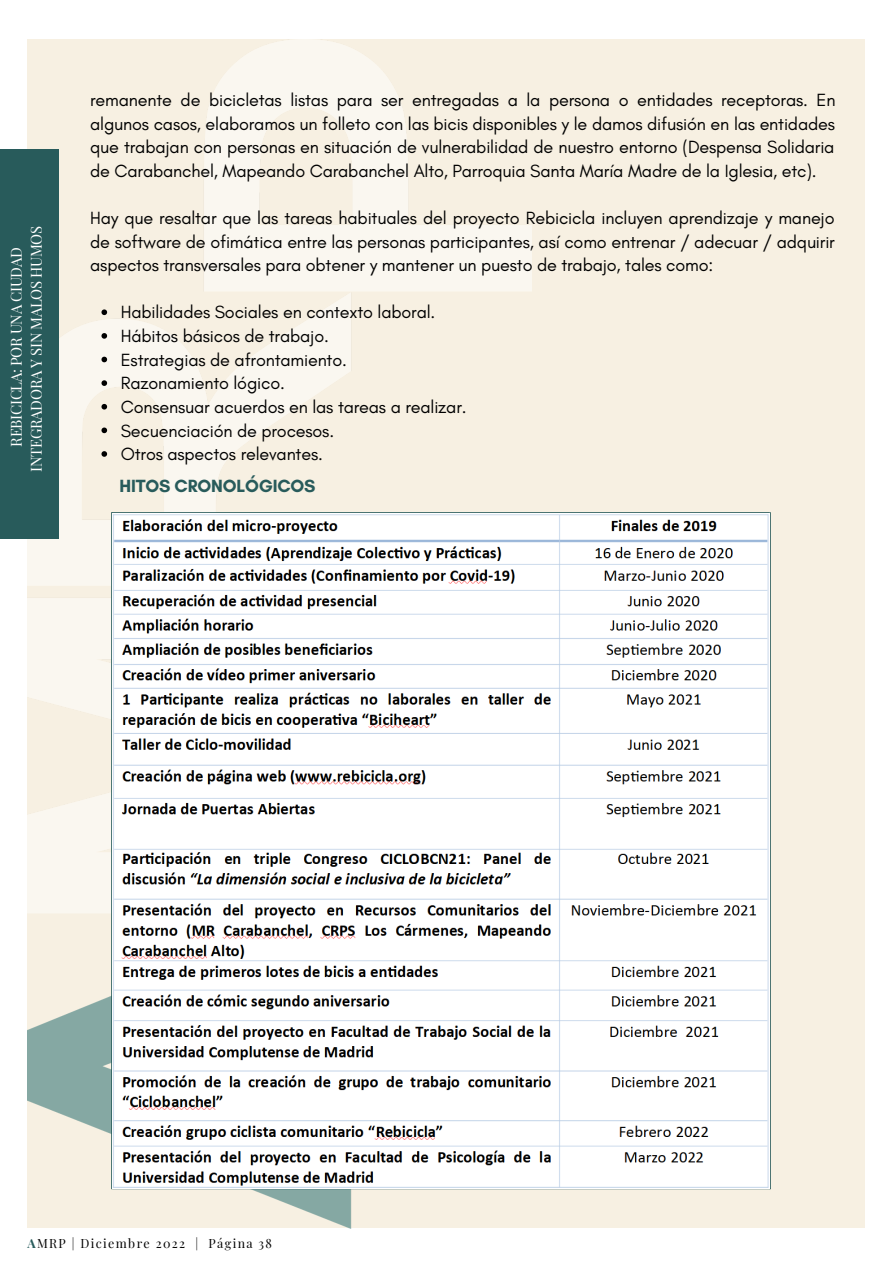
<style>
.page{position:relative;width:893px;height:1264px;background:#fff}
.page>*{position:absolute;margin:0;border:0;box-sizing:border-box;transform-origin:0 0}
.t1{font:18px/23.5px "Glacial Indifference";letter-spacing:-.01em;color:#000;text-align:justify}
.t2{font:700 18px "Glacial Indifference";letter-spacing:-.01em;color:#285b5b}
.t3{font:14.85px/20.2px "Playfair Display";letter-spacing:-.025em;color:#fff;text-align:center}
.t4{font:12.45px "Playfair Display";letter-spacing:.11em;color:#000}
.s1{font-weight:700;color:#285b5b}
</style>
<div class="page">
<div style="left:27px;top:39px;width:838px;height:1188px;background:#f7f0e2"></div>
<img style="left:27px;top:39px;width:504px;height:1189px">
<hr style="left:112px;top:1188px;width:658px;height:1px;background:#285b5b">
<hr style="left:112px;top:512px;width:657px;height:1px;background:#285b5b">
<hr style="left:111px;top:512px;width:1px;height:677px;background:#285b5b">
<hr style="left:769px;top:512px;width:1px;height:677px;background:#285b5b">
<div style="left:0;top:149px;width:59px;height:389px;background:#285b5b"></div>
<img style="left:112px;top:513px;width:657px;height:674px">
<svg style="left:101px;top:309px;width:6px;height:6px"></svg>
<svg style="left:101px;top:333px;width:6px;height:6px"></svg>
<svg style="left:101px;top:357px;width:6px;height:5px"></svg>
<svg style="left:101px;top:380px;width:6px;height:6px"></svg>
<svg style="left:101px;top:404px;width:6px;height:5px"></svg>
<svg style="left:101px;top:427px;width:6px;height:6px"></svg>
<svg style="left:101px;top:451px;width:6px;height:6px"></svg>
<p class="t3" style="left:5px;top:471px;width:247px;rotate:-90deg">REBICICLA: POR UNA CIUDAD<br>INTEGRADORA Y SIN MALOS HUMOS</p>
<p class="t1" style="left:90px;top:88px;width:746px">remanente de bicicletas listas para ser entregadas a la persona o entidades receptoras. En algunos casos, elaboramos un folleto con las bicis disponibles y le damos difusión en las entidades que trabajan con personas en situación de vulnerabilidad de nuestro entorno (Despensa Solidaria de Carabanchel, Mapeando Carabanchel Alto, Parroquia Santa María Madre de la Iglesia, etc).</p>
<p class="t1" style="left:90px;top:206px;width:746px">Hay que resaltar que las tareas habituales del proyecto Rebicicla incluyen aprendizaje y manejo de software de ofimática entre las personas participantes, así como entrenar / adecuar / adquirir aspectos transversales para obtener y mantener un puesto de trabajo, tales como:</p>
<p class="t1" style="left:121px;top:300px;width:347px;text-align:left">Habilidades Sociales en contexto laboral.<br>Hábitos básicos de trabajo.<br>Estrategias de afrontamiento.<br>Razonamiento lógico.<br>Consensuar acuerdos en las tareas a realizar.<br>Secuenciación de procesos.<br>Otros aspectos relevantes.</p>
<p class="t2" style="left:119px;top:475px;width:197px">HITOS CRONOLÓGICOS</p>
<p class="t4" style="left:27px;top:1234px;width:246px"><span class="s1">A</span>MRP | Diciembre 2022 | Página 38</p>
</div>
